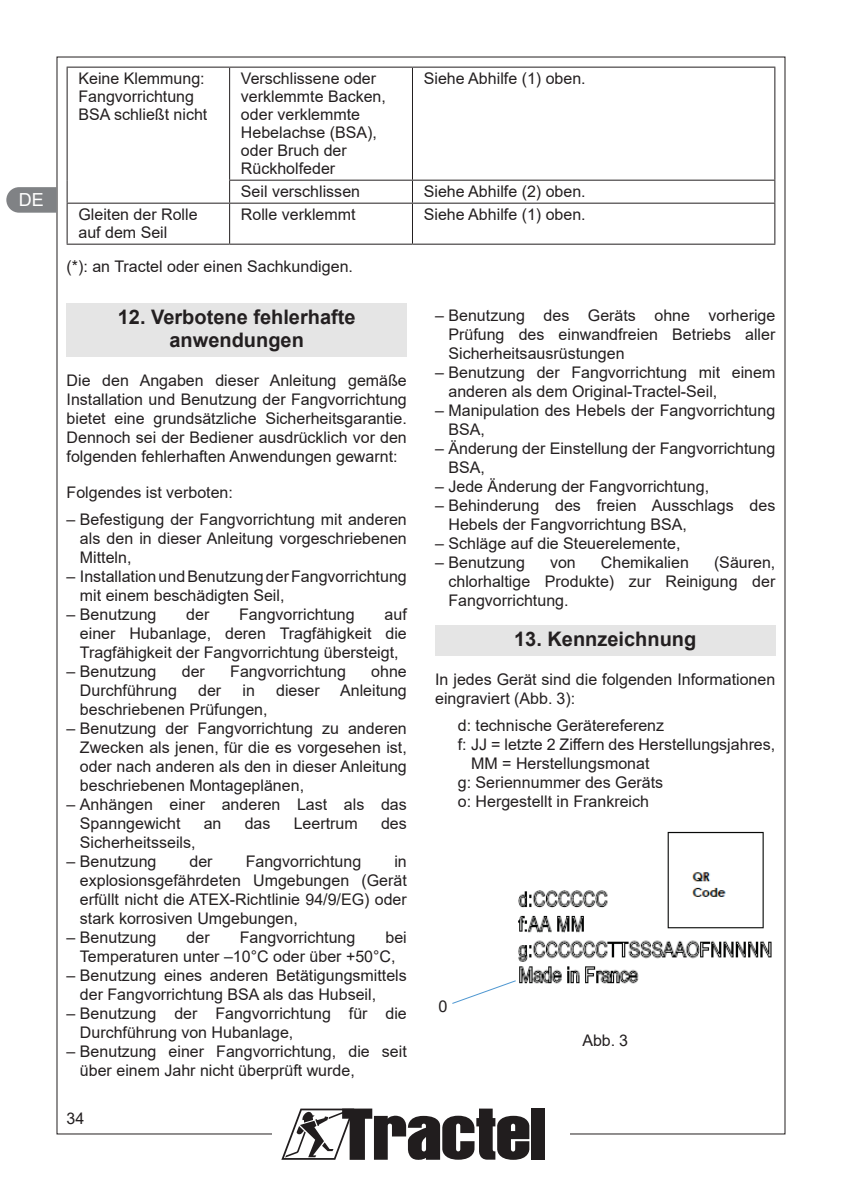
<style>
.page{position:relative;width:842px;height:1191px;background:#fff}
.page>*{position:absolute;margin:0;border:0;box-sizing:border-box;transform-origin:0 0}
.t1{font:700 20px/23px "Arial";color:#231f20;text-align:center}
.t2{font:18px "Arial";color:#fff}
.t3{font:16.2px "Arial";color:#231f20}
.Txt_espacé{font:16px/19px "Arial";color:#231f20}
.Tableau_txt{font:16px/18px "Arial";color:#231f20}
.Txt_base{font:16px/19px "Arial";color:#231f20}
</style>
<div class="page">
<div style="left:531px;top:1108px;width:14px;height:51px;background:#211d1e"></div>
<svg style="left:281px;top:1108px;width:248px;height:52px"></svg>
<svg style="left:6px;top:187px;width:51px;height:26px"></svg>
<div style="left:67px;top:303px;width:340px;height:53px;background:#e5e5e5"></div>
<div style="left:435px;top:625px;width:340px;height:31px;background:#e5e5e5"></div>
<img style="left:518px;top:831px;width:254px;height:153px">
<svg style="left:452px;top:980px;width:64px;height:24px"></svg>
<svg style="left:68px;top:68px;width:706px;height:176px"></svg>
<hr style="left:67px;top:67px;width:163px;height:1px;background:#231f20">
<hr style="left:67px;top:68px;width:1px;height:112px;background:#231f20">
<svg style="left:67px;top:180px;width:1px;height:23px"></svg>
<hr style="left:230px;top:67px;width:182px;height:1px;background:#231f20">
<hr style="left:229px;top:68px;width:1px;height:112px;background:#231f20">
<hr style="left:412px;top:67px;width:363px;height:1px;background:#231f20">
<hr style="left:412px;top:68px;width:1px;height:112px;background:#231f20">
<hr style="left:774px;top:68px;width:1px;height:112px;background:#231f20">
<hr style="left:229px;top:180px;width:183px;height:1px;background:#231f20">
<svg style="left:229px;top:181px;width:1px;height:22px"></svg>
<hr style="left:412px;top:180px;width:363px;height:1px;background:#231f20">
<svg style="left:412px;top:181px;width:1px;height:22px"></svg>
<svg style="left:774px;top:181px;width:1px;height:22px"></svg>
<hr style="left:67px;top:203px;width:163px;height:1px;background:#231f20">
<hr style="left:67px;top:204px;width:1px;height:40px;background:#231f20">
<hr style="left:230px;top:203px;width:182px;height:1px;background:#231f20">
<hr style="left:229px;top:204px;width:1px;height:40px;background:#231f20">
<hr style="left:412px;top:203px;width:363px;height:1px;background:#231f20">
<hr style="left:412px;top:204px;width:1px;height:40px;background:#231f20">
<hr style="left:774px;top:204px;width:1px;height:40px;background:#231f20">
<hr style="left:67px;top:244px;width:163px;height:1px;background:#231f20">
<hr style="left:230px;top:244px;width:182px;height:1px;background:#231f20">
<hr style="left:412px;top:244px;width:363px;height:1px;background:#231f20">
<p class="t2" style="left:19px;top:188px;width:27px">DE</p>
<p class="Tableau_txt" style="left:78px;top:70px;width:130px">Keine Klemmung:<br>Fangvorrichtung<br>BSA schließt nicht</p>
<p class="Tableau_txt" style="left:241px;top:70px;width:146px">Verschlissene oder verklemmte Backen, oder verklemmte<br>Hebelachse (BSA), oder Bruch der<br>Rückholfeder</p>
<p class="Tableau_txt" style="left:424px;top:70px;width:163px">Siehe Abhilfe (1) oben.</p>
<p class="Tableau_txt" style="left:241px;top:183px;width:121px">Seil verschlissen</p>
<p class="Tableau_txt" style="left:424px;top:183px;width:163px">Siehe Abhilfe (2) oben.</p>
<p class="Tableau_txt" style="left:78px;top:206px;width:121px">Gleiten der Rolle auf dem Seil</p>
<p class="Tableau_txt" style="left:241px;top:206px;width:116px">Rolle verklemmt</p>
<p class="Tableau_txt" style="left:424px;top:206px;width:163px">Siehe Abhilfe (1) oben.</p>
<p class="Txt_espacé" style="left:67px;top:257px;width:288px">(*): an Tractel oder einen Sachkundigen.</p>
<p class="t1" style="left:118px;top:306px;width:239px">12. Verbotene fehlerhafte anwendungen</p>
<p class="Txt_espacé" style="left:67px;top:370px;width:342px;text-align:justify">Die den Angaben dieser Anleitung gemäße Installation und Benutzung der Fangvorrichtung bietet eine grundsätzliche Sicherheitsgarantie.<br>Dennoch sei der Bediener ausdrücklich vor den folgenden fehlerhaften Anwendungen gewarnt:</p>
<p class="Txt_espacé" style="left:67px;top:482px;width:168px">Folgendes ist verboten:</p>
<p class="Txt_espacé" style="left:80px;top:510px;width:328px;text-align:justify;text-indent:-13px">– Befestigung der Fangvorrichtung mit anderen als den in dieser Anleitung vorgeschriebenen Mitteln,</p>
<p class="Txt_espacé" style="left:80px;top:567px;width:328px;text-indent:-13px">– Installation und Benutzung der Fangvorrichtung mit einem beschädigten Seil,</p>
<p class="Txt_espacé" style="left:67px;top:605px;width:91px">– Benutzung</p>
<p class="Txt_espacé" style="left:186px;top:605px;width:25px">der</p>
<p class="Txt_espacé" style="left:239px;top:605px;width:117px">Fangvorrichtung</p>
<p class="Txt_espacé" style="left:80px;top:605px;width:328px;text-align:justify;text-indent:305px">auf einer Hubanlage, deren Tragfähigkeit die Tragfähigkeit der Fangvorrichtung übersteigt,</p>
<p class="Txt_espacé" style="left:67px;top:662px;width:91px">– Benutzung</p>
<p class="Txt_espacé" style="left:182px;top:662px;width:25px">der</p>
<p class="Txt_espacé" style="left:230px;top:662px;width:117px">Fangvorrichtung</p>
<p class="Txt_espacé" style="left:371px;top:662px;width:37px">ohne</p>
<p class="Txt_espacé" style="left:80px;top:681px;width:98px">Durchführung</p>
<p class="Txt_espacé" style="left:198px;top:681px;width:25px">der</p>
<p class="Txt_espacé" style="left:242px;top:681px;width:14px">in</p>
<p class="Txt_espacé" style="left:276px;top:681px;width:45px">dieser</p>
<p class="Txt_espacé" style="left:340px;top:681px;width:68px">Anleitung</p>
<p class="Txt_espacé" style="left:80px;top:700px;width:189px">beschriebenen Prüfungen,</p>
<p class="Txt_espacé" style="left:80px;top:719px;width:328px;text-align:justify;text-indent:-13px">– Benutzung der Fangvorrichtung zu anderen Zwecken als jenen, für die es vorgesehen ist, oder nach anderen als den in dieser Anleitung beschriebenen Montageplänen,</p>
<p class="Txt_espacé" style="left:80px;top:795px;width:328px;text-indent:-13px">– Anhängen einer anderen Last als das<br>Spanngewicht</p>
<p class="Txt_espacé" style="left:204px;top:814px;width:19px">an</p>
<p class="Txt_espacé" style="left:245px;top:814px;width:27px">das</p>
<p class="Txt_espacé" style="left:294px;top:814px;width:66px">Leertrum</p>
<p class="Txt_espacé" style="left:381px;top:814px;width:27px">des</p>
<p class="Txt_espacé" style="left:80px;top:833px;width:117px">Sicherheitsseils,</p>
<p class="Txt_espacé" style="left:67px;top:852px;width:91px">– Benutzung</p>
<p class="Txt_espacé" style="left:190px;top:852px;width:25px">der</p>
<p class="Txt_espacé" style="left:246px;top:852px;width:117px">Fangvorrichtung</p>
<p class="Txt_espacé" style="left:80px;top:852px;width:328px;text-align:justify;text-indent:314px">in explosionsgefährdeten Umgebungen (Gerät erfüllt nicht die ATEX-Richtlinie 94/9/EG) oder stark korrosiven Umgebungen,</p>
<p class="Txt_espacé" style="left:67px;top:928px;width:91px">– Benutzung</p>
<p class="Txt_espacé" style="left:187px;top:928px;width:25px">der</p>
<p class="Txt_espacé" style="left:240px;top:928px;width:117px">Fangvorrichtung</p>
<p class="Txt_espacé" style="left:80px;top:928px;width:328px;text-indent:305px">bei<br>Temperaturen unter –10°C oder über +50°C,</p>
<p class="Txt_espacé" style="left:80px;top:966px;width:328px;text-indent:-13px">– Benutzung eines anderen Betätigungsmittels der Fangvorrichtung BSA als das Hubseil,</p>
<p class="Txt_espacé" style="left:80px;top:1004px;width:328px;text-indent:-13px">– Benutzung der Fangvorrichtung für die<br>Durchführung von Hubanlage,</p>
<p class="Txt_espacé" style="left:80px;top:1042px;width:328px;text-indent:-13px">– Benutzung einer Fangvorrichtung, die seit über einem Jahr nicht überprüft wurde,</p>
<p class="Txt_espacé" style="left:67px;top:1108px;width:19px">34</p>
<p class="Txt_espacé" style="left:448px;top:305px;width:328px;text-align:justify;text-indent:-13px">– Benutzung des Geräts ohne vorherige Prüfung des einwandfreien Betriebs aller Sicherheitsausrüstungen</p>
<p class="Txt_espacé" style="left:448px;top:362px;width:328px;text-indent:-13px">– Benutzung der Fangvorrichtung mit einem anderen als dem Original-Tractel-Seil,</p>
<p class="Txt_espacé" style="left:448px;top:400px;width:328px;text-indent:-13px">– Manipulation des Hebels der Fangvorrichtung<br>BSA,</p>
<p class="Txt_espacé" style="left:448px;top:438px;width:328px;text-indent:-13px">– Änderung der Einstellung der Fangvorrichtung<br>BSA,</p>
<p class="Txt_espacé" style="left:435px;top:476px;width:275px">– Jede Änderung der Fangvorrichtung,</p>
<p class="Txt_espacé" style="left:448px;top:495px;width:328px;text-indent:-13px">– Behinderung des freien Ausschlags des<br>Hebels der Fangvorrichtung BSA,</p>
<p class="Txt_espacé" style="left:435px;top:533px;width:247px">– Schläge auf die Steuerelemente,</p>
<p class="Txt_espacé" style="left:435px;top:552px;width:91px">– Benutzung</p>
<p class="Txt_espacé" style="left:550px;top:552px;width:27px">von</p>
<p class="Txt_espacé" style="left:601px;top:552px;width:90px">Chemikalien</p>
<p class="Txt_espacé" style="left:448px;top:552px;width:328px;text-align:justify;text-indent:265px">(Säuren, chlorhaltige Produkte) zur Reinigung der Fangvorrichtung.</p>
<p class="t1" style="left:514px;top:628px;width:184px">13. Kennzeichnung</p>
<p class="Txt_espacé" style="left:435px;top:669px;width:342px">In jedes Gerät sind die folgenden Informationen eingraviert (Abb. 3):</p>
<p class="Txt_base" style="left:458px;top:716px;width:208px">d: technische Gerätereferenz</p>
<p class="Txt_base" style="left:471px;top:735px;width:306px;text-indent:-13px">f: JJ = letzte 2 Ziffern des Herstellungsjahres,<br>MM = Herstellungsmonat</p>
<p class="Txt_base" style="left:458px;top:773px;width:207px">g: Seriennummer des Geräts</p>
<p class="Txt_base" style="left:458px;top:792px;width:193px">o: Hergestellt in Frankreich</p>
<p class="t3" style="left:439px;top:995px;width:11px">0</p>
<p class="Txt_espacé" style="left:582px;top:1031px;width:47px">Abb. 3</p>
</div>
